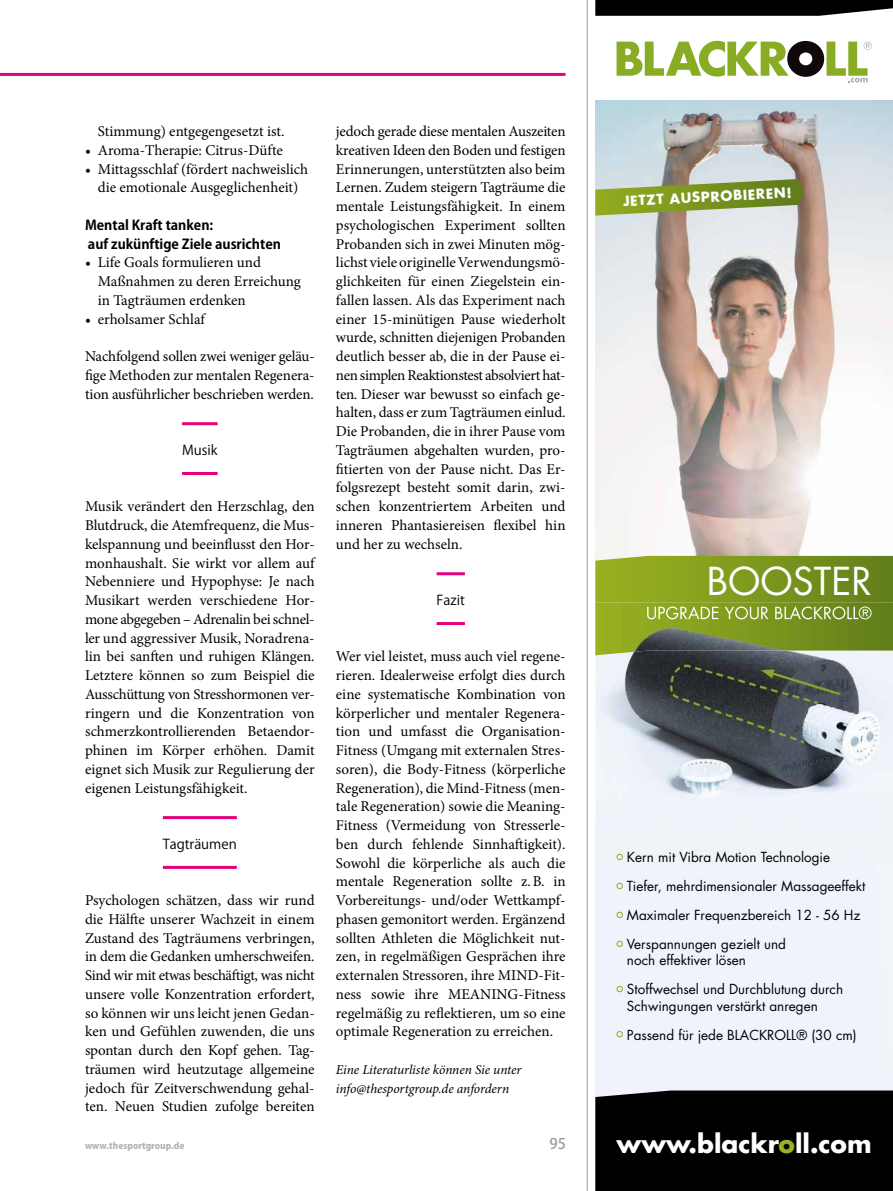
<style>
.page{position:relative;width:893px;height:1191px;background:#fff}
.page>*{position:absolute;margin:0;border:0;box-sizing:border-box;transform-origin:0 0}
.t1{font:37.5px "Futura";color:#fff}
.t2{font:700 24.9px "Futura";color:#fff}
.t3{font:15px/18.8px "Minion Pro";color:#000;text-align:justify}
.t4{font:500 14.7px "Koz Go Pro";color:#9c9d9d}
.t5{font:13.5px/29px "Futura";color:#000}
.t6{font:italic 13.5px/18.8px "Minion Pro";letter-spacing:-.01em;color:#000}
.t7{font:700 13.5px/18.8px "Koz Go Pro";color:#000}
.t8{font:13.5px "Koz Go Pro";color:#000}
.t9{font:700 13.5px "Futura";color:#fff}
.t10{font:800 9px "Koz Go Pro";color:#b1b2b3}
.s1{color:#9ab21e}
</style>
<div class="page">
<hr style="left:182px;top:422px;width:36px;height:3px;background:#e5007d">
<hr style="left:182px;top:472px;width:36px;height:3px;background:#e5007d">
<hr style="left:163px;top:816px;width:74px;height:3px;background:#e5007d">
<hr style="left:163px;top:866px;width:74px;height:3px;background:#e5007d">
<hr style="left:437px;top:572px;width:28px;height:3px;background:#e5007d">
<hr style="left:437px;top:622px;width:28px;height:3px;background:#e5007d">
<hr style="left:0;top:73px;width:566px;height:3px;background:#e5007d">
<hr style="left:587px;top:0;width:1px;height:1191px;background:#9c9d9d">
<img style="left:595px;top:655px;width:298px;height:435px">
<svg style="left:617px;top:41px;width:255px;height:42px"></svg>
<img style="left:595px;top:100px;width:298px;height:456px">
<svg style="left:595px;top:179px;width:209px;height:36px;background:#91a551"></svg>
<svg style="left:595px;top:556px;width:298px;height:46px;background:#7f9a1f"></svg>
<img style="left:595px;top:602px;width:298px;height:53px">
<img style="left:647px;top:606px;width:224px;height:13px">
<svg style="left:617px;top:854px;width:6px;height:6px"></svg>
<div style="left:617px;top:882px;width:6px;height:7px;border:1px solid #88ac25;border-radius:50%"></div>
<div style="left:617px;top:911px;width:6px;height:7px;border:1px solid #88ac25;border-radius:50%"></div>
<div style="left:617px;top:940px;width:6px;height:7px;border:1px solid #88ac25;border-radius:50%"></div>
<svg style="left:617px;top:986px;width:6px;height:6px"></svg>
<svg style="left:617px;top:1031px;width:6px;height:6px"></svg>
<svg style="left:595px;top:0;width:298px;height:16px;background:#121212"></svg>
<div style="left:595px;top:1090px;width:298px;height:101px;background:#000"></div>
<p class="t3" style="left:98px;top:122px;width:188px">Stimmung) entgegengesetzt ist.</p>
<p class="t3" style="left:85px;top:141px;width:199px">• Aroma-Therapie: Citrus-Düfte</p>
<p class="t3" style="left:85px;top:159px;width:225px;text-align:center">• Mittagsschlaf (fördert nachweislich die emotionale Ausgeglichenheit)</p>
<p class="t7" style="left:85px;top:216px;width:197px">Mental Kraft tanken:<br>auf zukünftige Ziele ausrichten</p>
<p class="t3" style="left:98px;top:253px;width:205px;text-align:left;text-indent:-13px">• Life Goals formulieren und<br>Maßnahmen zu deren Erreichung in Tagträumen erdenken</p>
<p class="t3" style="left:85px;top:309px;width:121px">• erholsamer Schlaf</p>
<p class="t3" style="left:85px;top:347px;width:231px">Nachfolgend sollen zwei weniger geläu&shy;fige Methoden zur mentalen Regenera&shy;tion ausführlicher beschrieben werden.</p>
<p class="t8" style="left:182px;top:441px;width:37px">Musik</p>
<p class="t3" style="left:85px;top:497px;width:231px">Musik verändert den Herzschlag, den Blutdruck, die Atemfrequenz, die Mus&shy;kelspannung und beeinflusst den Hor&shy;monhaushalt. Sie wirkt vor allem auf Nebenniere und Hypophyse: Je nach Musikart werden verschiedene Hor&shy;mone abgegeben – Adrenalin bei schnel&shy;ler und aggressiver Musik, Noradrena&shy;lin bei sanften und ruhigen Klängen.<br>Letztere können so zum Beispiel die Ausschüttung von Stresshormonen ver&shy;ringern und die Konzentration von schmerzkontrollierenden Betaendor&shy;phinen im Körper erhöhen. Damit eignet sich Musik zur Regulierung der eigenen Leistungsfähigkeit.</p>
<p class="t8" style="left:163px;top:835px;width:75px">Tagträumen</p>
<p class="t3" style="left:85px;top:891px;width:231px">Psychologen schätzen, dass wir rund die Hälfte unserer Wachzeit in einem Zustand des Tagträumens verbringen, in dem die Gedanken umherschweifen.<br>Sind wir mit etwas beschäftigt, was nicht unsere volle Konzentration erfordert, so können wir uns leicht jenen Gedan&shy;ken und Gefühlen zuwenden, die uns spontan durch den Kopf gehen. Tag&shy;träumen wird heutzutage allgemeine jedoch für Zeitverschwendung gehal&shy;ten. Neuen Studien zufolge bereiten</p>
<p class="t3" style="left:336px;top:122px;width:231px">jedoch gerade diese mentalen Auszeiten kreativen Ideen den Boden und festigen Erinnerungen, unterstützten also beim Lernen. Zudem steigern Tagträume die mentale Leistungsfähigkeit. In einem psychologischen Experiment sollten Probanden sich in zwei Minuten mög&shy;lichst viele originelle Verwendungsmö&shy;glichkeiten für einen Ziegelstein ein&shy;fallen lassen. Als das Experiment nach einer 15-minütigen Pause wiederholt wurde, schnitten diejenigen Probanden deutlich besser ab, die in der Pause ei&shy;nen simplen Reaktionstest absolviert hat&shy;ten. Dieser war bewusst so einfach ge&shy;halten, dass er zum Tagträumen einlud.<br>Die Probanden, die in ihrer Pause vom Tagträumen abgehalten wurden, pro&shy;fitierten von der Pause nicht. Das Er&shy;folgsrezept besteht somit darin, zwi&shy;schen konzentriertem Arbeiten und inneren Phantasiereisen flexibel hin und her zu wechseln.</p>
<p class="t8" style="left:437px;top:591px;width:30px">Fazit</p>
<p class="t3" style="left:336px;top:647px;width:231px">Wer viel leistet, muss auch viel regene&shy;rieren. Idealerweise erfolgt dies durch eine systematische Kombination von körperlicher und mentaler Regenera&shy;tion und umfasst die Organisation-Fitness (Umgang mit externalen Stres&shy;soren), die Body-Fitness (körperliche Regeneration), die Mind-Fitness (men&shy;tale Regeneration) sowie die Meaning-Fitness (Vermeidung von Stresserle&shy;ben durch fehlende Sinnhaftigkeit).<br>Sowohl die körperliche als auch die mentale Regeneration sollte z.B. in Vorbereitungs- und/oder Wettkampf&shy;phasen gemonitort werden. Ergänzend sollten Athleten die Möglichkeit nut&shy;zen, in regelmäßigen Gesprächen ihre externalen Stressoren, ihre MIND-Fit&shy;ness sowie ihre MEANING-Fitness regelmäßig zu reflektieren, um so eine optimale Regeneration zu erreichen.</p>
<p class="t6" style="left:336px;top:1060px;width:187px">Eine Literaturliste können Sie unter info@thesportgroup.de anfordern</p>
<p class="t10" style="left:85px;top:1139px;width:101px">www.thesportgroup.de</p>
<p class="t4" style="left:550px;top:1134px;width:18px">95</p>
<p class="t9" style="left:623px;top:192px;width:170px;rotate:-3deg">JETZT AUSPROBIEREN!</p>
<h1 class="t1" style="left:707px;top:557px;width:166px">BOOSTER</h1>
<p class="t5" style="left:627px;top:843px;width:240px">Kern mit Vibra Motion Technologie Tiefer, mehrdimensionaler Massageeffekt Maximaler Frequenzbereich 12 - 56 Hz Verspannungen gezielt und</p>
<p class="t5" style="left:627px;top:946px;width:218px">noch effektiver lösen<br>Stoffwechsel und Durchblutung durch</p>
<p class="t5" style="left:627px;top:991px;width:231px">Schwingungen verstärkt anregen<br>Passend für jede BLACKROLL® (30 cm)</p>
<h2 class="t2" style="left:616px;top:1126px;width:257px">www.blackr<span class="s1">o</span>ll.com</h2>
</div>
